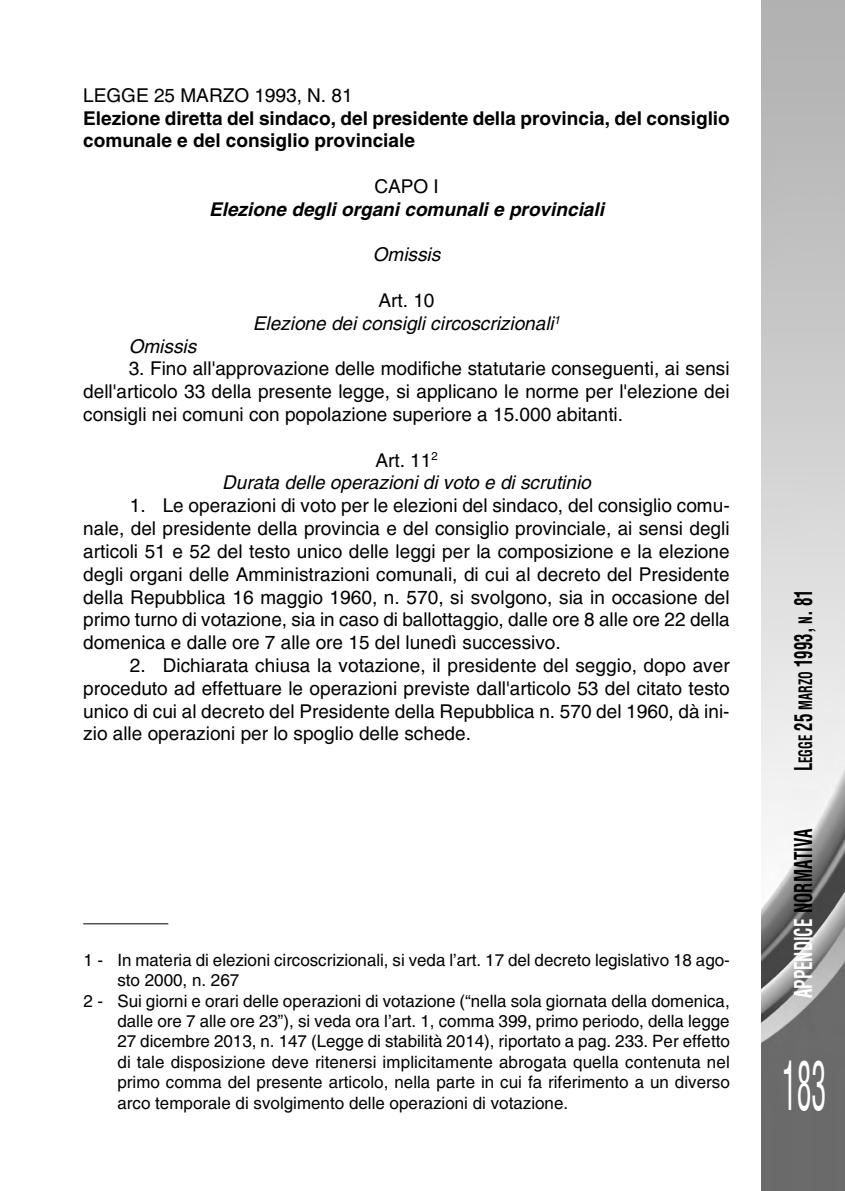
<style>
.page{position:relative;width:845px;height:1191px;background:#fff}
.page>*{position:absolute;margin:0;border:0;box-sizing:border-box;transform-origin:0 0}
.t1{font:condensed 66px "Helvetica";color:#fff;scale:.45 1}
.t2{font:700 condensed 24px "Helvetica";color:#000;scale:.7 1}
.t3{font:700 condensed 24px "Helvetica";color:#fff;scale:.7 1}
.t4{font:19px/22.8px "Helvetica";color:#000;text-align:justify}
.t5{font:italic 19px/22.8px "Helvetica";color:#000;text-align:center}
.t6{font:700 19px/22.8px "Helvetica";color:#000}
.t7{font:italic 700 19px "Helvetica";color:#000}
.t8{font:17px "Helvetica";color:#000}
.s1{font-style:normal}
.s2{font-size:18px}
.s3{color:#000}
</style>
<div class="page">
<img style="left:761px;top:0;width:84px;height:1191px">
<hr style="left:83px;top:923px;width:85px;height:1px;background:#000">
<p class="t4" style="left:83px;top:84px;width:271px">Legge 25 maRzo 1993, n. 81</p>
<p class="t6" style="left:83px;top:107px;width:648px">Elezione diretta del sindaco, del presidente della provincia, del consiglio comunale e del consiglio provinciale</p>
<p class="t4" style="left:374px;top:175px;width:66px">caPo I</p>
<p class="t7" style="left:209px;top:198px;width:396px">Elezione degli organi comunali e provinciali</p>
<p class="t5" style="left:373px;top:243px;width:69px">Omissis</p>
<p class="t5" style="left:253px;top:289px;width:309px"><span class="s1">art. 10<br></span>Elezione dei consigli circoscrizionali<sup>1</sup></p>
<p class="t5" style="left:129px;top:335px;width:69px">Omissis</p>
<p class="t4" style="left:83px;top:357px;width:648px;text-indent:45px">3. Fino all'approvazione delle modifiche statutarie conseguenti, ai sensi dell'articolo 33 della presente legge, si applicano le norme per l'elezione dei consigli nei comuni con popolazione superiore a 15.000 abitanti.</p>
<p class="t5" style="left:222px;top:449px;width:370px"><span class="s1">art. 11</span><sup>2<br></sup>Durata delle operazioni di voto e di scrutinio</p>
<p class="t4" style="left:83px;top:494px;width:648px;text-indent:47px">1. Le operazioni di voto per le elezioni del sindaco, del consiglio comu&shy;nale, del presidente della provincia e del consiglio provinciale, ai sensi degli articoli 51 e 52 del testo unico delle leggi per la composizione e la elezione degli organi delle amministrazioni comunali, di cui al decreto del Presidente della Repubblica 16 maggio 1960, n. 570, si svolgono, sia in occasione del primo turno di votazione, sia in caso di ballottaggio, dalle ore 8 alle ore 22 della domenica e dalle ore 7 alle ore 15 del lunedì successivo.</p>
<p class="t4" style="left:83px;top:654px;width:648px;text-indent:47px">2. Dichiarata chiusa la votazione, il presidente del seggio, dopo aver proceduto ad effettuare le operazioni previste dall'articolo 53 del citato testo unico di cui al decreto del Presidente della Repubblica n. 570 del 1960, dà ini&shy;zio alle operazioni per lo spoglio delle schede.</p>
<p class="t8" style="left:83px;top:950px;width:648px">1 - In materia di elezioni circoscrizionali, si veda l’art. 17 del decreto legislativo 18 ago-</p>
<p class="t8" style="left:117px;top:970px;width:123px">sto 2000, n. 267</p>
<p class="t8" style="left:83px;top:990px;width:648px">2 - Sui giorni e orari delle operazioni di votazione (“nella sola giornata della domenica,</p>
<p class="t8" style="left:117px;top:1011px;width:614px">dalle ore 7 alle ore 23”), si veda ora l’art. 1, comma 399, primo periodo, della legge</p>
<p class="t8" style="left:117px;top:1031px;width:614px">27 dicembre 2013, n. 147 (Legge di stabilità 2014), riportato a pag. 233. Per effetto</p>
<p class="t8" style="left:117px;top:1052px;width:614px">di tale disposizione deve ritenersi implicitamente abrogata quella contenuta nel</p>
<p class="t8" style="left:117px;top:1072px;width:614px">primo comma del presente articolo, nella parte in cui fa riferimento a un diverso</p>
<p class="t8" style="left:117px;top:1092px;width:452px">arco temporale di svolgimento delle operazioni di votazione.</p>
<p class="t2" style="left:789px;top:771px;width:261px;rotate:-90deg">L<span class="s2">EGGE</span> 25 <span class="s2">MARZO</span> 1993, <span class="s2">N</span>. 81</p>
<p class="t3" style="left:789px;top:998px;width:244px;rotate:-90deg">APPENDICE <span class="s3">NORMATIVA</span></p>
<h1 class="t1" style="left:782px;top:1048px;width:100px">183</h1>
</div>
